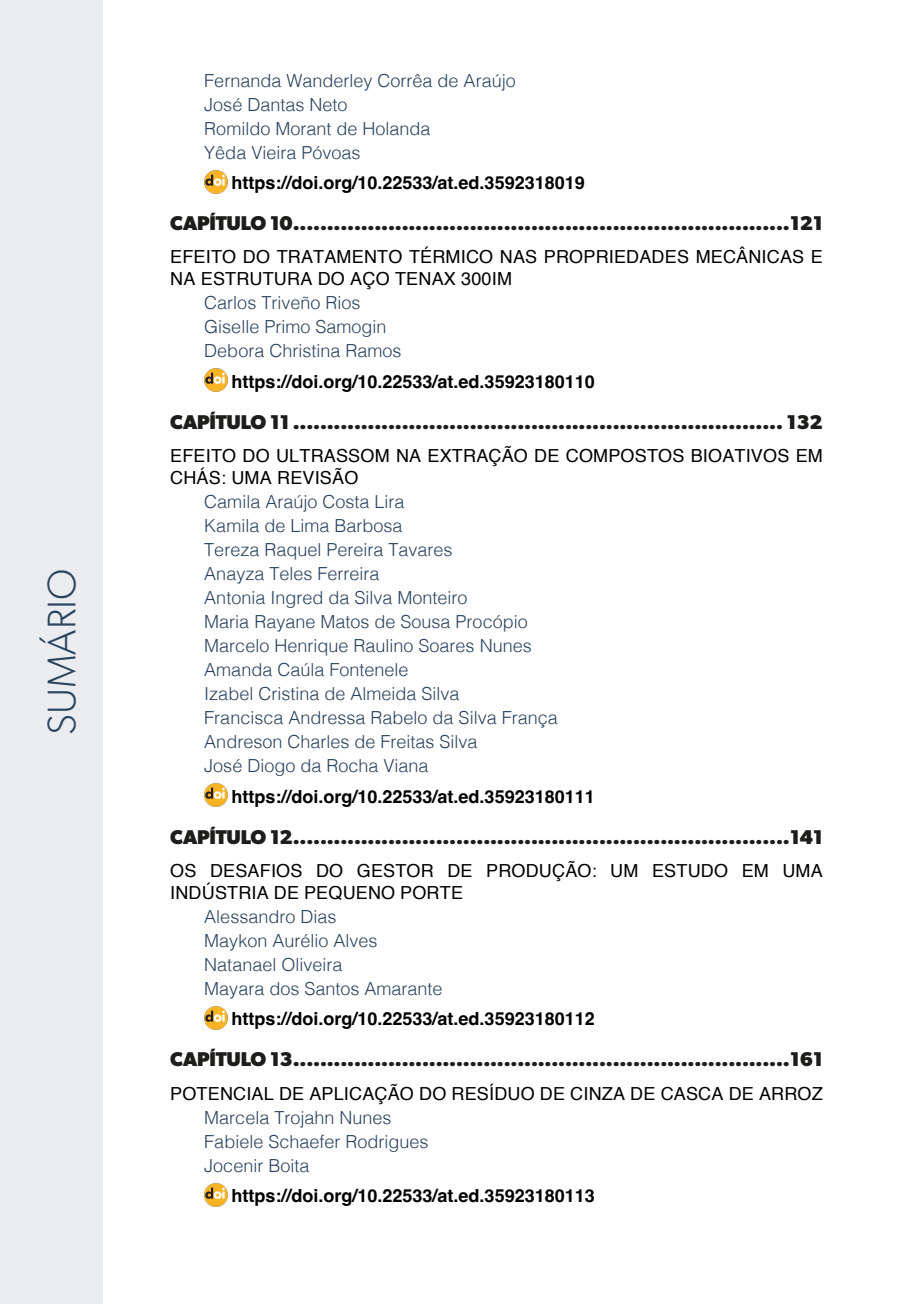
<style>
.page{position:relative;width:908px;height:1304px;background:#fff}
.page>*{position:absolute;margin:0;border:0;box-sizing:border-box;transform-origin:0 0}
.t1{font:300 40px "Gibson";color:#2a435e}
.t2{font:700 20px "Gibson";letter-spacing:-.01em;color:#1d1d1b}
.t3{font:300 18px/24px "Helvetica";color:#2a435e}
.t4{font:18px/22px "Helvetica";letter-spacing:.01em;color:#000}
.t5{font:700 18px "Helvetica";color:#000}
</style>
<div class="page">
<div style="left:0;top:0;width:103px;height:1304px;background:#eaecef"></div>
<img style="left:204px;top:170px;width:23px;height:23px">
<img style="left:204px;top:369px;width:23px;height:23px">
<img style="left:204px;top:784px;width:23px;height:23px">
<img style="left:204px;top:1006px;width:23px;height:23px">
<img style="left:204px;top:1183px;width:23px;height:23px">
<h1 class="t1" style="left:37px;top:735px;width:167px;rotate:-90deg">SUMÁRIO</h1>
<p class="t3" style="left:204px;top:67px;width:313px">Fernanda Wanderley Corrêa de Araújo<br>José Dantas Neto<br>Romildo Morant de Holanda<br>Yêda Vieira Póvoas</p>
<p class="t5" style="left:231px;top:172px;width:355px">https://doi.org/10.22533/at.ed.3592318019</p>
<p class="t2" style="left:170px;top:211px;width:653px">CAPÍTULO 10.........................................................................121</p>
<p class="t4" style="left:170px;top:247px;width:653px">EFEITO DO TRATAMENTO TÉRMICO NAS PROPRIEDADES MECÂNICAS E<br>NA ESTRUTURA DO AÇO TENAX 300IM</p>
<p class="t3" style="left:204px;top:290px;width:199px">Carlos Triveño Rios<br>Giselle Primo Samogin<br>Debora Christina Ramos</p>
<p class="t5" style="left:231px;top:370px;width:365px">https://doi.org/10.22533/at.ed.35923180110</p>
<p class="t2" style="left:170px;top:410px;width:653px">CAPÍTULO 11 ........................................................................ 132</p>
<p class="t4" style="left:170px;top:445px;width:653px">EFEITO DO ULTRASSOM NA EXTRAÇÃO DE COMPOSTOS BIOATIVOS EM<br>CHÁS: UMA REVISÃO</p>
<p class="t3" style="left:204px;top:488px;width:355px">Camila Araújo Costa Lira<br>Kamila de Lima Barbosa<br>Tereza Raquel Pereira Tavares<br>Anayza Teles Ferreira<br>Antonia Ingred da Silva Monteiro<br>Maria Rayane Matos de Sousa Procópio<br>Marcelo Henrique Raulino Soares Nunes<br>Amanda Caúla Fontenele<br>Izabel Cristina de Almeida Silva<br>Francisca Andressa Rabelo da Silva França<br>Andreson Charles de Freitas Silva<br>José Diogo da Rocha Viana</p>
<p class="t5" style="left:231px;top:785px;width:365px">https://doi.org/10.22533/at.ed.35923180111</p>
<p class="t2" style="left:170px;top:825px;width:653px">CAPÍTULO 12.........................................................................141</p>
<p class="t4" style="left:170px;top:860px;width:653px">OS DESAFIOS DO GESTOR DE PRODUÇÃO: UM ESTUDO EM UMA<br>INDÚSTRIA DE PEQUENO PORTE</p>
<p class="t3" style="left:204px;top:903px;width:240px">Alessandro Dias<br>Maykon Aurélio Alves<br>Natanael Oliveira<br>Mayara dos Santos Amarante</p>
<p class="t5" style="left:231px;top:1008px;width:365px">https://doi.org/10.22533/at.ed.35923180112</p>
<p class="t2" style="left:170px;top:1047px;width:653px">CAPÍTULO 13.........................................................................161</p>
<p class="t4" style="left:170px;top:1083px;width:653px">POTENCIAL DE APLICAÇÃO DO RESÍDUO DE CINZA DE CASCA DE ARROZ</p>
<p class="t3" style="left:204px;top:1104px;width:226px">Marcela Trojahn Nunes<br>Fabiele Schaefer Rodrigues<br>Jocenir Boita</p>
<p class="t5" style="left:231px;top:1185px;width:365px">https://doi.org/10.22533/at.ed.35923180113</p>
</div>
